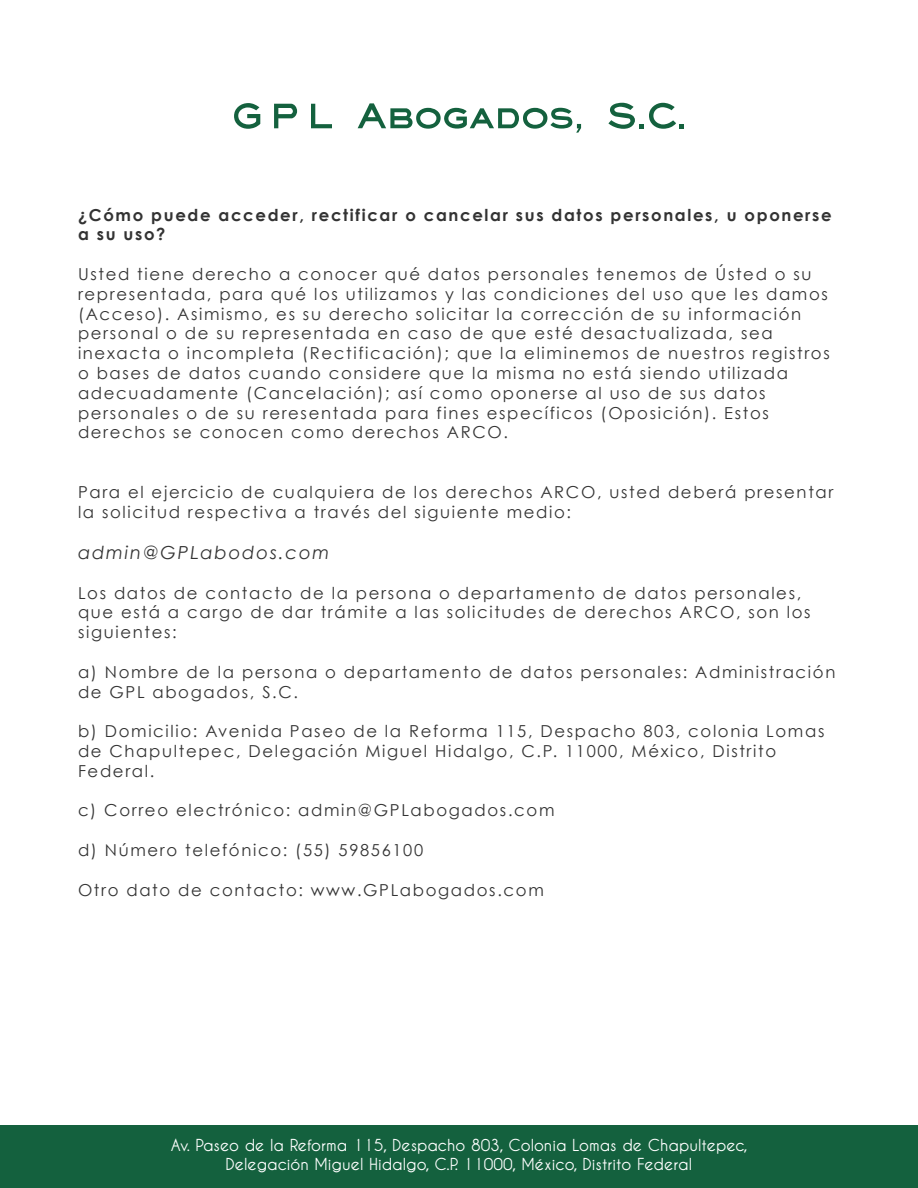
<style>
.page{position:relative;width:918px;height:1188px;background:#fff}
.page>*{position:absolute;margin:0;border:0;box-sizing:border-box;transform-origin:0 0}
.t1{font:italic 18px "Century Gothic";letter-spacing:.1em;color:#333}
.t2{font:16.5px/19.8px "Century Gothic";letter-spacing:.1em;color:#333}
.t3{font:700 16.5px/19.8px "Century Gothic";letter-spacing:.1em;color:#333}
.t4{font:700 16.35px/19.6px "Caviar Dreams";color:#fff;text-align:center}
</style>
<div class="page">
<div style="left:0;top:1125px;width:918px;height:63px;background:#14613e"></div>
<svg style="left:234px;top:103px;width:26px;height:26px"></svg>
<svg style="left:274px;top:104px;width:23px;height:24px"></svg>
<svg style="left:311px;top:104px;width:21px;height:24px"></svg>
<svg style="left:358px;top:103px;width:223px;height:30px"></svg>
<svg style="left:608px;top:103px;width:76px;height:26px"></svg>
<p class="t3" style="left:78px;top:204px;width:755px">¿Cómo puede acceder, rectificar o cancelar sus datos personales, u oponerse a su uso?</p>
<p class="t2" style="left:78px;top:264px;width:753px">Usted tiene derecho a conocer qué datos personales tenemos de Ústed o su representada, para qué los utilizamos y las condiciones del uso que les damos (Acceso). Asimismo, es su derecho solicitar la corrección de su información personal o de su representada en caso de que esté desactualizada, sea inexacta o incompleta (Rectificación); que la eliminemos de nuestros registros o bases de datos cuando considere que la misma no está siendo utilizada adecuadamente (Cancelación); así como oponerse al uso de sus datos personales o de su reresentada para fines específicos (Oposición). Estos derechos se conocen como derechos ARCO.</p>
<p class="t2" style="left:78px;top:482px;width:757px">Para el ejercicio de cualquiera de los derechos ARCO, usted deberá presentar la solicitud respectiva a través del siguiente medio:</p>
<p class="t1" style="left:78px;top:542px;width:253px">admin@GPLabodos.com</p>
<p class="t2" style="left:78px;top:583px;width:734px">Los datos de contacto de la persona o departamento de datos personales, que está a cargo de dar trámite a las solicitudes de derechos ARCO, son los siguientes:</p>
<p class="t2" style="left:78px;top:662px;width:759px">a) Nombre de la persona o departamento de datos personales: Administración de GPL abogados, S.C.</p>
<p class="t2" style="left:78px;top:721px;width:748px">b) Domicilio: Avenida Paseo de la Reforma 115, Despacho 803, colonia Lomas de Chapultepec, Delegación Miguel Hidalgo, C.P. 11000, México, Distrito<br>Federal.</p>
<p class="t2" style="left:78px;top:800px;width:478px">c) Correo electrónico: admin@GPLabogados.com</p>
<p class="t2" style="left:78px;top:840px;width:347px">d) Número telefónico: (55) 59856100</p>
<p class="t2" style="left:78px;top:880px;width:467px">Otro dato de contacto: www.GPLabogados.com</p>
<p class="t4" style="left:171px;top:1135px;width:578px">Av. Paseo de la Reforma 115, Despacho 803, Colonia Lomas de Chapultepec,<br>Delegación Miguel Hidalgo, C.P. 11000, México, Distrito Federal</p>
</div>
